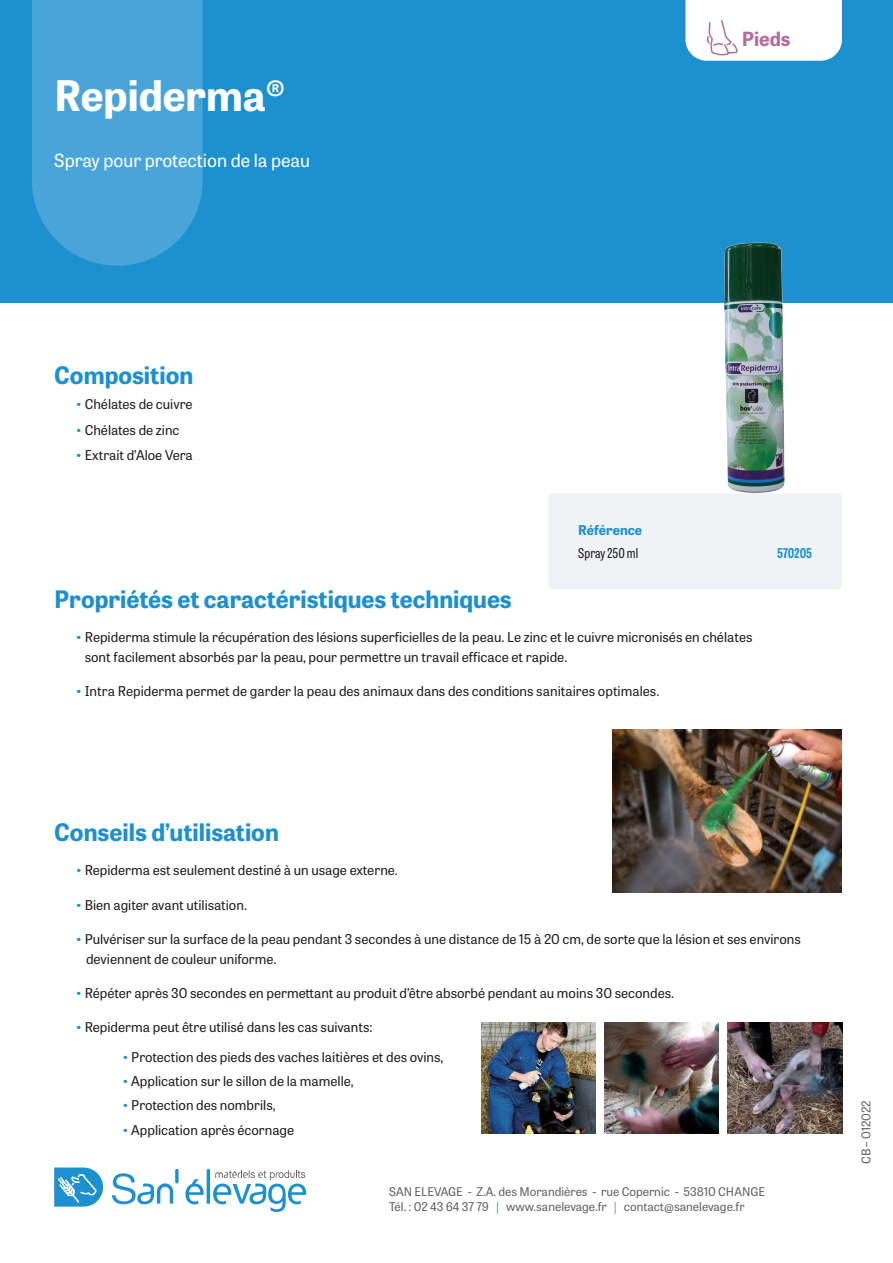
<style>
.page{position:relative;width:893px;height:1263px;background:#fff}
.page>*{position:absolute;margin:0;border:0;box-sizing:border-box;transform-origin:0 0}
.t1{font:700 42px "Tablet Gothic";color:#fff}
.t2{font:700 24px "Tablet Gothic";color:#1d90d0}
.t3{font:700 19.5px "Tablet Gothic";color:#b36d99}
.t4{font:18px "Tablet Gothic";color:#fff}
.t5{font:13.5px/19.5px "Tablet Gothic";color:#231f20}
.t6{font:13.5px "Tablet Gothic Condensed";color:#231f20}
.t7{font:700 13.5px "Tablet Gothic";color:#1d90d0}
.t8{font:700 13.5px "Tablet Gothic Condensed";letter-spacing:-.005em;color:#1d90d0}
.t9{font:12px/14.4px "Tablet Gothic";color:#636366}
.s1{font-weight:700;color:#1d90d0}
.s2{color:#5ea5da}
</style>
<div class="page">
<div style="left:0;top:0;width:893px;height:303px;background:#1d90d0"></div>
<div style="left:549px;top:493px;width:293px;height:96px;background:#f0f3f6;border-radius:4px"></div>
<svg style="left:32px;top:0;width:171px;height:266px;background:#45a3d8"></svg>
<svg style="left:175px;top:1169px;width:4px;height:14px"></svg>
<svg style="left:185px;top:1169px;width:121px;height:43px"></svg>
<svg style="left:112px;top:1173px;width:61px;height:31px"></svg>
<svg style="left:54px;top:1167px;width:49px;height:39px;background:#50a9da"></svg>
<svg style="left:685px;top:0;width:157px;height:61px;background:#f7f9fb"></svg>
<img style="left:724px;top:242px;width:116px;height:252px">
<img style="left:612px;top:729px;width:230px;height:163px">
<img style="left:482px;top:1022px;width:113px;height:112px">
<img style="left:604px;top:1022px;width:115px;height:112px">
<img style="left:727px;top:1022px;width:116px;height:112px">
<h1 class="t1" style="left:54px;top:66px;width:232px">Repiderma®</h1>
<h3 class="t4" style="left:54px;top:148px;width:257px">Spray pour protection de la peau</h3>
<h3 class="t3" style="left:742px;top:25px;width:50px">Pieds</h3>
<h2 class="t2" style="left:54px;top:358px;width:141px">Composition</h2>
<p class="t5" style="left:75px;top:394px;width:119px"><span class="s1">•</span> Chélates de cuivre</p>
<p class="t5" style="left:75px;top:419px;width:106px"><span class="s1">•</span> Chélates de zinc</p>
<p class="t5" style="left:75px;top:445px;width:119px"><span class="s1">•</span> Extrait d’Aloe Vera</p>
<p class="t7" style="left:578px;top:520px;width:65px">Référence</p>
<p class="t6" style="left:578px;top:544px;width:61px">Spray 250 ml</p>
<p class="t8" style="left:777px;top:544px;width:36px">570205</p>
<h2 class="t2" style="left:54px;top:582px;width:459px">Propriétés et caractéristiques techniques</h2>
<p class="t5" style="left:85px;top:627px;width:669px;text-indent:-9px"><span class="s1">•</span> Repiderma stimule la récupération des lésions superficielles de la peau. Le zinc et le cuivre micronisés en chélates sont facilement absorbés par la peau, pour permettre un travail efficace et rapide.</p>
<p class="t5" style="left:75px;top:681px;width:585px"><span class="s1">•</span> Intra Repiderma permet de garder la peau des animaux dans des conditions sanitaires optimales.</p>
<h2 class="t2" style="left:54px;top:815px;width:226px">Conseils d’utilisation</h2>
<p class="t5" style="left:75px;top:860px;width:324px"><span class="s1">•</span> Repiderma est seulement destiné à un usage externe.</p>
<p class="t5" style="left:75px;top:894px;width:173px"><span class="s1">•</span> Bien agiter avant utilisation.</p>
<p class="t5" style="left:86px;top:929px;width:716px;text-indent:-11px"><span class="s1">•</span> Pulvériser sur la surface de la peau pendant 3 secondes à une distance de 15 à 20 cm, de sorte que la lésion et ses environs deviennent de couleur uniforme.</p>
<p class="t5" style="left:75px;top:983px;width:600px"><span class="s1">•</span> Répéter après 30 secondes en permettant au produit d’être absorbé pendant au moins 30 secondes.</p>
<p class="t5" style="left:75px;top:1017px;width:299px"><span class="s1">•</span> Repiderma peut être utilisé dans les cas suivants:</p>
<p class="t5" style="left:122px;top:1047px;width:323px"><span class="s1">•</span> Protection des pieds des vaches laitières et des ovins,</p>
<p class="t5" style="left:122px;top:1071px;width:233px"><span class="s1">•</span> Application sur le sillon de la mamelle,</p>
<p class="t5" style="left:122px;top:1094px;width:155px"><span class="s1">•</span> Protection des nombrils,</p>
<p class="t5" style="left:122px;top:1120px;width:174px"><span class="s1">•</span> Application après écornage</p>
<p class="t9" style="left:389px;top:1184px;width:378px">SAN ELEVAGE - Z.A. des Morandières - rue Copernic - 53810 CHANGE<br>Tél. : 02 43 64 37 79 <span class="s2">|</span> www.sanelevage.fr <span class="s2">|</span> contact@sanelevage.fr</p>
<p class="t9" style="left:858px;top:1164px;width:66px;rotate:-90deg">CB – 012022</p>
</div>
